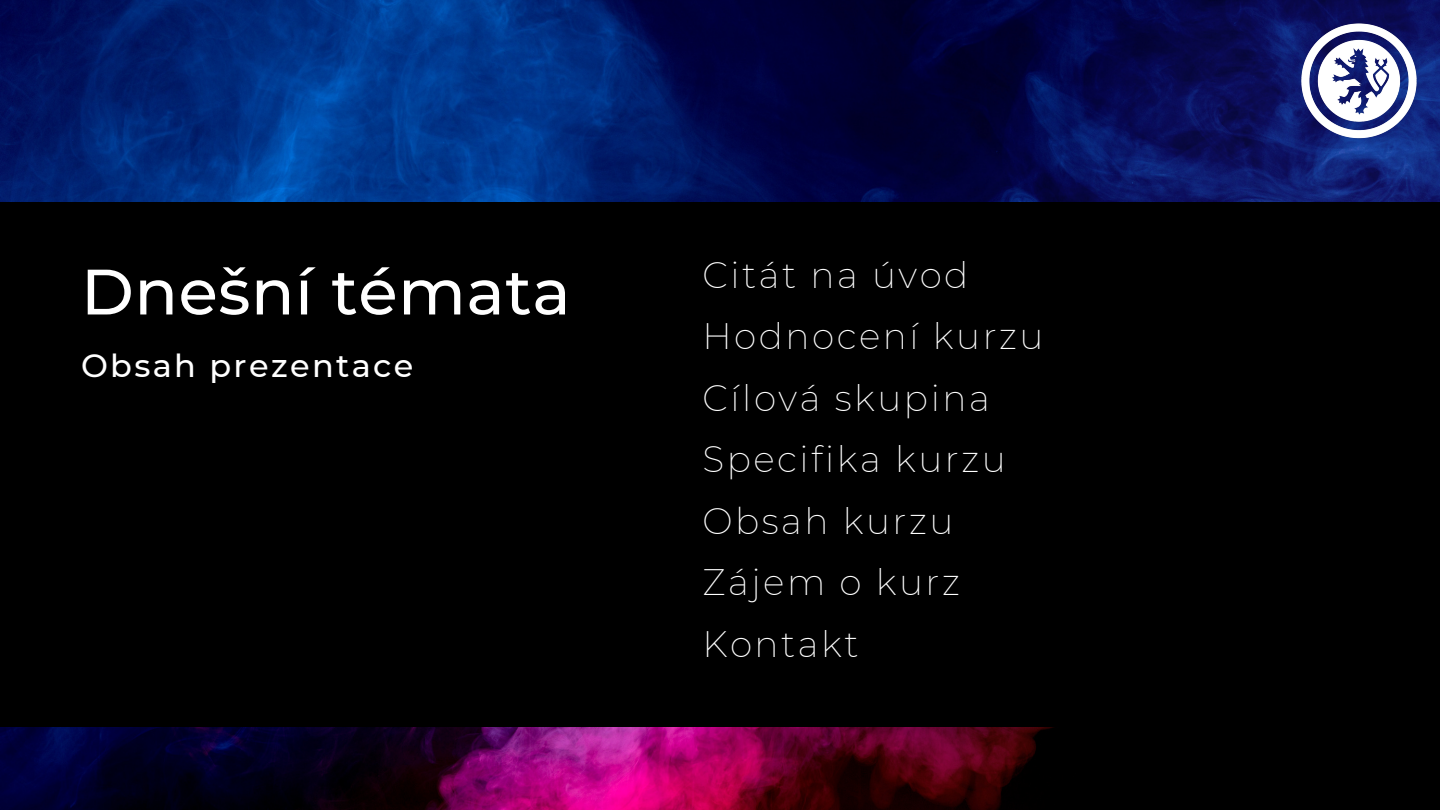
<style>
.page{position:relative;width:1440px;height:810px;background:#000}
.page>*{position:absolute;margin:0;border:0;box-sizing:border-box;transform-origin:0 0}
.t1{font:500 64px "Montserrat";letter-spacing:.01em;color:#fff}
.t2{font:200 36px/61.5px "Montserrat";letter-spacing:.07em;color:#fff}
.t3{font:500 32px "Montserrat";letter-spacing:.075em;color:#fff}
</style>
<div class="page">
<img style="left:0;top:0;width:1440px;height:201px">
<img style="left:0;top:728px;width:1051px;height:82px">
<img style="left:1298px;top:20px;width:122px;height:121px">
<h1 class="t1" style="left:81px;top:253px;width:491px">Dnešní témata</h1>
<p class="t3" style="left:81px;top:346px;width:334px">Obsah prezentace</p>
<p class="t2" style="left:702px;top:244px;width:343px">Citát na úvod<br>Hodnocení kurzu<br>Cílová skupina<br>Specifika kurzu<br>Obsah kurzu<br>Zájem o kurz<br>Kontakt</p>
</div>
